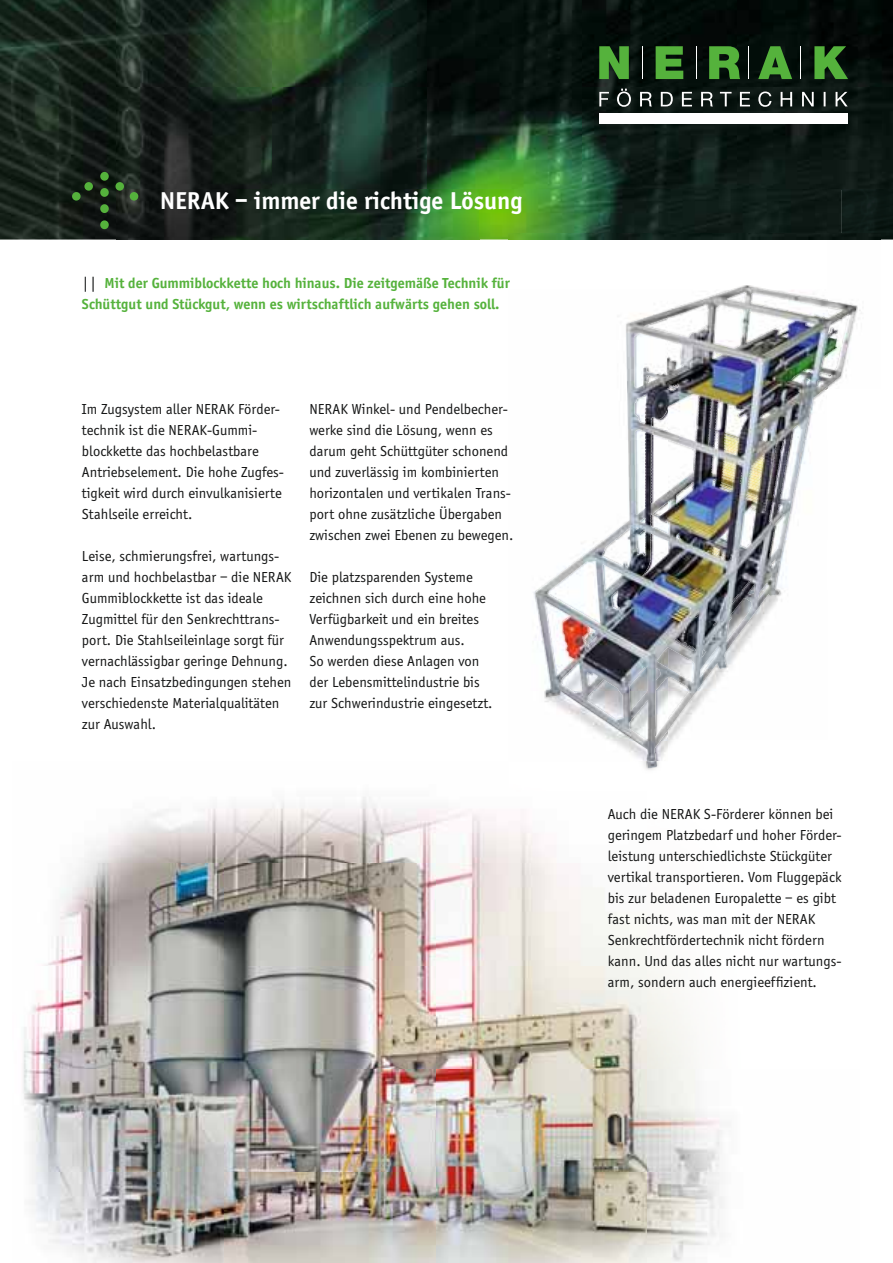
<style>
.page{position:relative;width:893px;height:1263px;background:#fff}
.page>*{position:absolute;margin:0;border:0;box-sizing:border-box;transform-origin:0 0}
.t1{font:700 25.2px "Officina Sans";color:#fff}
.t2{font:15px/21px "Officina Sans";color:#151616}
.t3{font:700 15px/21px "Officina Sans";color:#55b23c}
.s1{font-weight:400;color:#151616}
</style>
<div class="page">
<img style="left:0;top:0;width:117px;height:240px">
<img style="left:117px;top:0;width:776px;height:240px">
<hr style="left:642px;top:46px;width:1px;height:33px;background:#fff">
<hr style="left:696px;top:46px;width:1px;height:33px;background:#fff">
<hr style="left:748px;top:46px;width:1px;height:33px;background:#fff">
<hr style="left:801px;top:46px;width:1px;height:33px;background:#fff">
<svg style="left:599px;top:46px;width:30px;height:33px"></svg>
<svg style="left:656px;top:46px;width:27px;height:33px"></svg>
<svg style="left:709px;top:46px;width:31px;height:33px"></svg>
<svg style="left:758px;top:46px;width:34px;height:33px"></svg>
<svg style="left:814px;top:46px;width:34px;height:33px"></svg>
<svg style="left:599px;top:89px;width:249px;height:18px"></svg>
<div style="left:599px;top:113px;width:249px;height:11px;background:#fff"></div>
<img style="left:509px;top:233px;width:372px;height:7px">
<img style="left:536px;top:286px;width:320px;height:475px">
<img style="left:84px;top:761px;width:564px;height:103px">
<img style="left:23px;top:864px;width:701px;height:399px">
<svg style="left:647px;top:761px;width:10px;height:7px"></svg>
<svg style="left:101px;top:175px;width:7px;height:51px"></svg>
<div style="left:100px;top:220px;width:9px;height:9px;border:2px solid #55b23c;border-radius:50%"></div>
<div style="left:100px;top:204px;width:9px;height:9px;border:2px solid #55b23c;border-radius:50%"></div>
<div style="left:100px;top:188px;width:9px;height:9px;border:2px solid #55b23c;border-radius:50%"></div>
<div style="left:100px;top:172px;width:9px;height:9px;border:2px solid #55b23c;border-radius:50%"></div>
<div style="left:116px;top:183px;width:7px;height:7px;background:#55b23c;border-radius:50%"></div>
<div style="left:115px;top:182px;width:9px;height:9px;border:2px solid #55b23c;border-radius:50%"></div>
<div style="left:131px;top:193px;width:6px;height:7px;background:#55b23c;border-radius:50%"></div>
<div style="left:130px;top:192px;width:8px;height:9px;border:2px solid #55b23c;border-radius:50%"></div>
<div style="left:73px;top:193px;width:7px;height:7px;background:#55b23c;border-radius:50%"></div>
<div style="left:72px;top:192px;width:9px;height:9px;border:2px solid #55b23c;border-radius:50%"></div>
<div style="left:85px;top:183px;width:7px;height:7px;background:#55b23c;border-radius:50%"></div>
<div style="left:84px;top:182px;width:9px;height:9px;border:2px solid #55b23c;border-radius:50%"></div>
<h1 class="t1" style="left:160px;top:191px;width:364px">NERAK – immer die richtige Lösung</h1>
<p class="t3" style="left:82px;top:273px;width:429px"><span class="s1">||</span> Mit der Gummiblockkette hoch hinaus. Die zeitgemäße Technik für<br>Schüttgut und Stückgut, wenn es wirtschaftlich aufwärts gehen soll.</p>
<p class="t2" style="left:82px;top:400px;width:203px">Im Zugsystem aller NERAK Förder&shy;technik ist die NERAK-Gummi&shy;blockkette das hoch belastbare<br>Antriebselement. Die hohe Zugfes&shy;tigkeit wird durch ein vulkanisierte<br>Stahlseile erreicht.</p>
<p class="t2" style="left:82px;top:547px;width:211px">Leise, schmierungsfrei, wartungs&shy;arm und hochbelastbar – die NERAK Gummiblockkette ist das ideale Zugmittel für den Senkrechttrans&shy;port. Die Stahlseileinlage sorgt für vernachlässigbar geringe Dehnung.<br>Je nach Einsatzbedingungen stehen verschiedenste Materialqualitäten zur Auswahl.</p>
<p class="t2" style="left:309px;top:400px;width:205px">NERAK Winkel- und Pendelbecher&shy;werke sind die Lösung, wenn es darum geht Schüttgüter schonend und zuverlässig im kombinierten horizontalen und vertikalen Trans&shy;port ohne zusätzliche Über gaben zwischen zwei Ebenen zu bewegen.</p>
<p class="t2" style="left:309px;top:568px;width:185px">Die platzsparenden Systeme zeichnen sich durch eine hohe<br>Verfügbarkeit und ein breites<br>Anwendungsspektrum aus.<br>So werden diese Anlagen von der Lebensmittelindustrie bis zur Schwerindustrie eingesetzt.</p>
<p class="t2" style="left:608px;top:805px;width:235px">Auch die NERAK S-Förderer können bei geringem Platzbedarf und hoher Förder&shy;leistung unterschiedlichste Stückgüter vertikal transportieren. Vom Fluggepäck bis zur beladenen Europalette – es gibt fast nichts, was man mit der NERAK Senkrechtfördertechnik nicht fördern kann. Und das alles nicht nur wartungs&shy;arm, sondern auch energieeffizient.</p>
</div>
